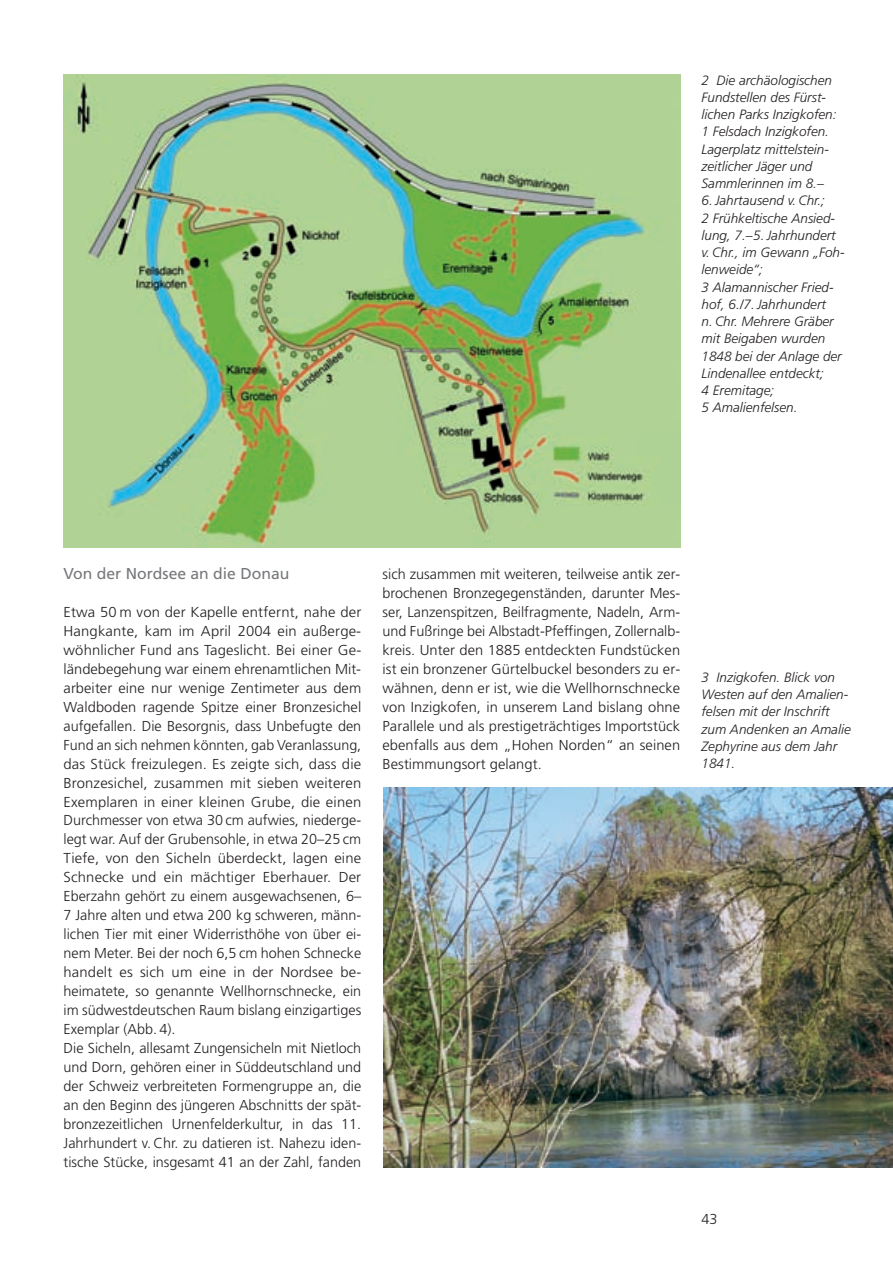
<style>
.page{position:relative;width:893px;height:1263px;background:#fff}
.page>*{position:absolute;margin:0;border:0;box-sizing:border-box;transform-origin:0 0}
.t1{font:15.75px "Frutiger";color:#76787b}
.t2{font:300 14.4px/19px "Frutiger";color:#231f20}
.t3{font:italic 300 13.5px/17.2px "Frutiger";color:#231f20}
</style>
<div class="page">
<img style="left:64px;top:74px;width:616px;height:474px">
<img style="left:384px;top:787px;width:508px;height:380px">
<p class="t3" style="left:701px;top:72px;width:136px">2 Die archäologischen<br>Fundstellen des Fürst&shy;lichen Parks Inzigkofen:<br>1 Felsdach Inzigkofen.<br>Lagerplatz mittelstein&shy;zeit licher Jäger und<br>Samm lerinnen im 8.–</p>
<p class="t3" style="left:701px;top:193px;width:145px">6. Jahr tausend v. Chr.;<br>2 Früh keltische Ansied&shy;lung, 7.–5. Jahrhundert v. Chr., im Gewann „Foh - len weide“;<br>3 Alamanni scher Fried&shy;hof, 6./7. Jahrhundert<br>n. Chr. Mehrere Grä ber mit Beigaben wurden<br>1848 bei der Anlage der<br>Lindenallee entdeckt;<br>4 Eremitage;<br>5 Amalienfelsen.</p>
<p class="t1" style="left:64px;top:567px;width:227px">Von der Nordsee an die Donau</p>
<p class="t2" style="left:64px;top:603px;width:299px">Etwa 50 m von der Kapelle entfernt, nahe der Hangkante, kam im April 2004 ein außerge&shy;wöhnlicher Fund ans Tageslicht. Bei einer Ge - ländebegehung war einem ehrenamtlichen Mit&shy;arbeiter eine nur wenige Zentimeter aus dem Waldboden ragende Spitze einer Bronzesichel aufgefallen. Die Besorgnis, dass Unbefugte den Fund an sich nehmen könnten, gab Veranlassung, das Stück freizulegen. Es zeigte sich, dass die Bronzesichel, zusammen mit sieben weiteren Exemplaren in einer kleinen Grube, die einen Durchmesser von etwa 30 cm aufwies, niederge&shy;legt war. Auf der Grubensohle, in etwa 20–25 cm Tiefe, von den Sicheln überdeckt, lagen eine Schnecke und ein mächtiger Eberhauer. Der Eberzahn gehört zu einem ausgewachsenen, 6– 7 Jahre alten und etwa 200 kg schweren, männ&shy;lichen Tier mit einer Widerristhöhe von über ei&shy;nem Meter. Bei der noch 6,5 cm hohen Schnecke handelt es sich um eine in der Nordsee be - heimatete, so genannte Wellhornschnecke, ein im südwestdeutschen Raum bislang einzigartiges Exemplar (Abb. 4).<br>Die Sicheln, allesamt Zungensicheln mit Nietloch und Dorn, gehören einer in Süddeutschland und der Schweiz verbreiteten Formengruppe an, die an den Beginn des jüngeren Abschnitts der spät&shy;bronzezeitlichen Urnenfelderkultur, in das 11.<br>Jahrhundert v. Chr. zu datieren ist. Nahezu iden&shy;tische Stücke, insgesamt 41 an der Zahl, fanden</p>
<p class="t2" style="left:382px;top:565px;width:299px;text-align:justify">sich zusammen mit weiteren, teilweise antik zer&shy;brochenen Bronzegegenständen, darunter Mes&shy;ser, Lanzenspitzen, Beilfragmente, Nadeln, Arm&shy;und Fußringe bei Albstadt-Pfeffingen, Zollernalb - kreis. Unter den 1885 entdeckten Fundstücken ist ein bronzener Gürtelbuckel besonders zu er&shy;wähnen, denn er ist, wie die Wellhornschnecke von Inzigkofen, in unserem Land bislang ohne Parallele und als prestigeträchtiges Importstück ebenfalls aus dem „Hohen Norden“ an seinen Bestimmungsort gelangt.</p>
<p class="t3" style="left:701px;top:670px;width:151px">3 Inzigkofen. Blick von<br>Westen auf den Amalien&shy;felsen mit der Inschrift zum Andenken an Amalie<br>Zephyrine aus dem Jahr<br>1841.</p>
<p class="t2" style="left:701px;top:1211px;width:18px">43</p>
</div>
